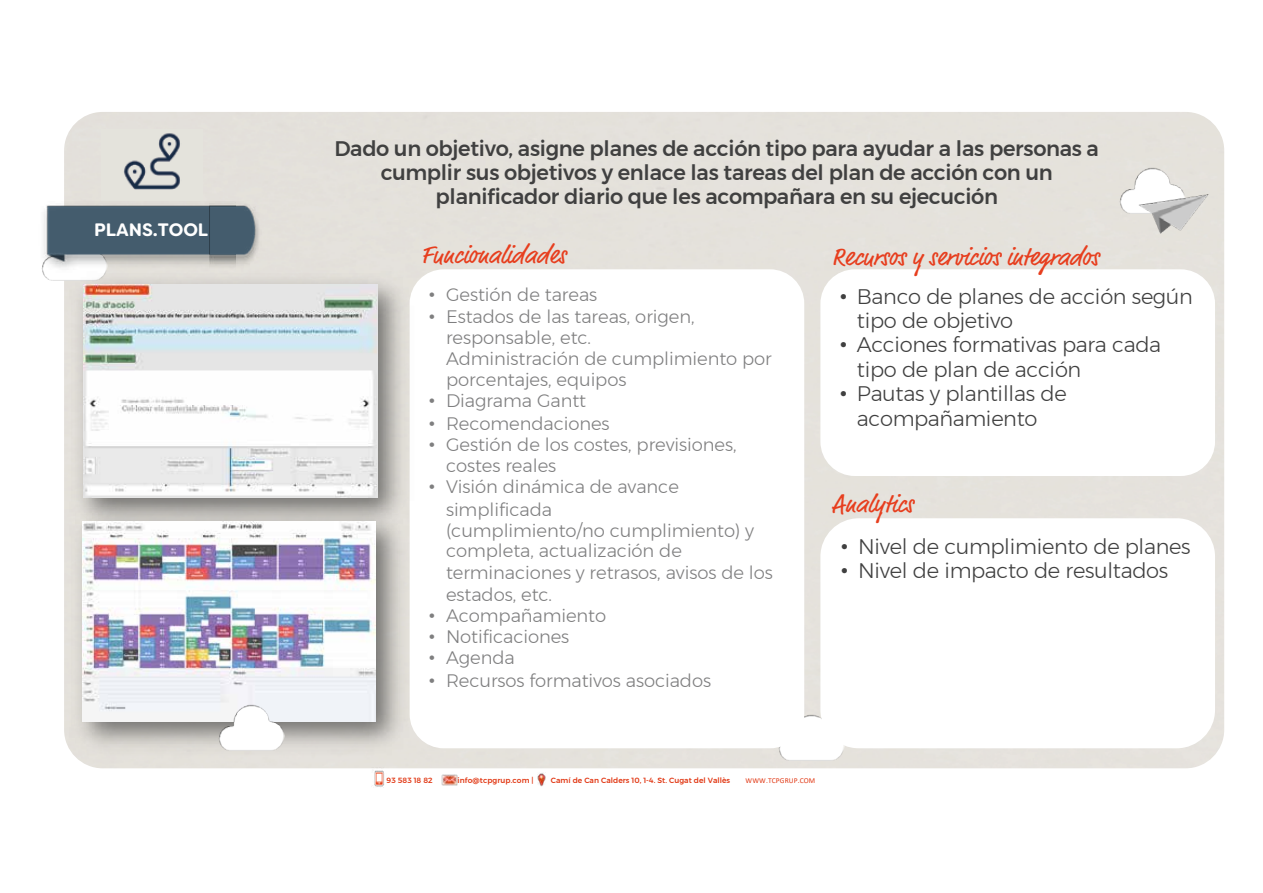
<style>
.page{position:relative;width:1263px;height:893px;background:#fff}
.page>*{position:absolute;margin:0;border:0;box-sizing:border-box;transform-origin:0 0}
.t1{font:25.5px "Market OT";color:#e73e1e}
.t2{font:300 21px/24.2px "Montserrat";letter-spacing:-.015em;color:#404040}
.t3{font:500 21px/24.2px "Montserrat";letter-spacing:-.015em;color:#404040;text-align:center}
.t4{font:300 18px/22.6px "Montserrat";letter-spacing:-.005em;color:#7f7f80}
.t5{font:700 18px "Filson Soft";letter-spacing:-.005em;color:#fff}
.t6{font:500 7.5px "Montserrat";letter-spacing:.005em;color:#e13713}
.t7{font:7.5px "Calibri";color:#e13713}
.s1{font-family:"Arial";font-weight:400}
</style>
<div class="page">
<img style="left:778px;top:713px;width:67px;height:47px">
<img style="left:42px;top:272px;width:8px;height:8px">
<img style="left:41px;top:201px;width:169px;height:71px">
<img style="left:210px;top:201px;width:51px;height:64px">
<div style="left:410px;top:269px;width:394px;height:479px;background:#fff;border-radius:34px"></div>
<img style="left:372px;top:768px;width:14px;height:19px">
<img style="left:442px;top:775px;width:15px;height:10px">
<svg style="left:537px;top:773px;width:9px;height:13px"></svg>
<img style="left:1119px;top:156px;width:105px;height:91px">
<div style="left:820px;top:518px;width:395px;height:230px;background:#fff;border-radius:38px"></div>
<img style="left:64px;top:265px;width:353px;height:237px">
<img style="left:83px;top:285px;width:294px;height:213px">
<img style="left:64px;top:502px;width:351px;height:259px">
<img style="left:83px;top:522px;width:293px;height:200px">
<img style="left:218px;top:703px;width:67px;height:47px">
<div style="left:101px;top:130px;width:101px;height:71px;background:#e4e3dc"></div>
<img style="left:121px;top:128px;width:61px;height:62px">
<p class="t5" style="left:94px;top:218px;width:115px">PLANS.TOOL</p>
<p class="t3" style="left:334px;top:136px;width:766px">Dado un objetivo, asigne planes de acción tipo para ayudar a las personas a cumplir sus objetivos y enlace las tareas del plan de acción con un planificador diario que les acompañara en su ejecución</p>
<h1 class="t1" style="left:421px;top:239px;width:146px">Funcionalidades</h1>
<p class="t4" style="left:429px;top:283px;width:267px"><span class="s1">!</span> Gestión de tareas<br><span class="s1">!</span> Estados de las tareas, origen,</p>
<p class="t4" style="left:446px;top:326px;width:147px">responsable, etc.</p>
<p class="t4" style="left:446px;top:347px;width:327px">Administración de cumplimiento por</p>
<p class="t4" style="left:446px;top:368px;width:182px">porcentajes, equipos</p>
<p class="t4" style="left:429px;top:389px;width:159px"><span class="s1">!</span> Diagrama Gantt</p>
<p class="t4" style="left:429px;top:412px;width:182px"><span class="s1">!</span> Recomendaciones</p>
<p class="t4" style="left:429px;top:433px;width:309px"><span class="s1">!</span> Gestión de los costes, previsiones,</p>
<p class="t4" style="left:446px;top:454px;width:112px">costes reales</p>
<p class="t4" style="left:429px;top:475px;width:252px"><span class="s1">!</span> Visión dinámica de avance</p>
<p class="t4" style="left:446px;top:498px;width:108px">simplificada</p>
<p class="t4" style="left:446px;top:519px;width:310px">(cumplimiento/no cumplimiento) y</p>
<p class="t4" style="left:446px;top:539px;width:237px">completa, actualización de</p>
<p class="t4" style="left:446px;top:561px;width:328px">terminaciones y retrasos, avisos de los</p>
<p class="t4" style="left:446px;top:583px;width:108px">estados, etc.</p>
<p class="t4" style="left:429px;top:604px;width:179px"><span class="s1">!</span> Acompañamiento</p>
<p class="t4" style="left:429px;top:625px;width:142px"><span class="s1">!</span> Notificaciones</p>
<p class="t4" style="left:429px;top:646px;width:87px"><span class="s1">!</span> Agenda</p>
<p class="t4" style="left:429px;top:669px;width:284px"><span class="s1">!</span> Recursos formativos asociados</p>
<h1 class="t1" style="left:832px;top:242px;width:268px">Recursos y servicios integrados</h1>
<p class="t2" style="left:840px;top:284px;width:355px"><span class="s1">!</span> Banco de planes de acción según</p>
<p class="t2" style="left:857px;top:308px;width:158px">tipo de objetivo</p>
<p class="t2" style="left:840px;top:332px;width:323px"><span class="s1">!</span> Acciones formativas para cada</p>
<p class="t2" style="left:857px;top:357px;width:226px">tipo de plan de acción</p>
<p class="t2" style="left:840px;top:382px;width:229px"><span class="s1">!</span> Pautas y plantillas de</p>
<p class="t2" style="left:857px;top:406px;width:182px">acompañamiento</p>
<h1 class="t1" style="left:832px;top:489px;width:83px">Analytics</h1>
<p class="t2" style="left:841px;top:534px;width:351px"><span class="s1">!</span> Nivel de cumplimiento de planes <span class="s1">!</span> Nivel de impacto de resultados</p>
<p class="t6" style="left:387px;top:775px;width:47px">93 583 18 82</p>
<p class="t6" style="left:457px;top:775px;width:78px">info@tcpgrup.com |</p>
<p class="t6" style="left:551px;top:775px;width:181px">Camí de Can Calders 10, 1-4. St. Cugat del Vallès</p>
<p class="t7" style="left:745px;top:776px;width:71px">!!!"#$%&amp;'(%"$)*</p>
</div>
